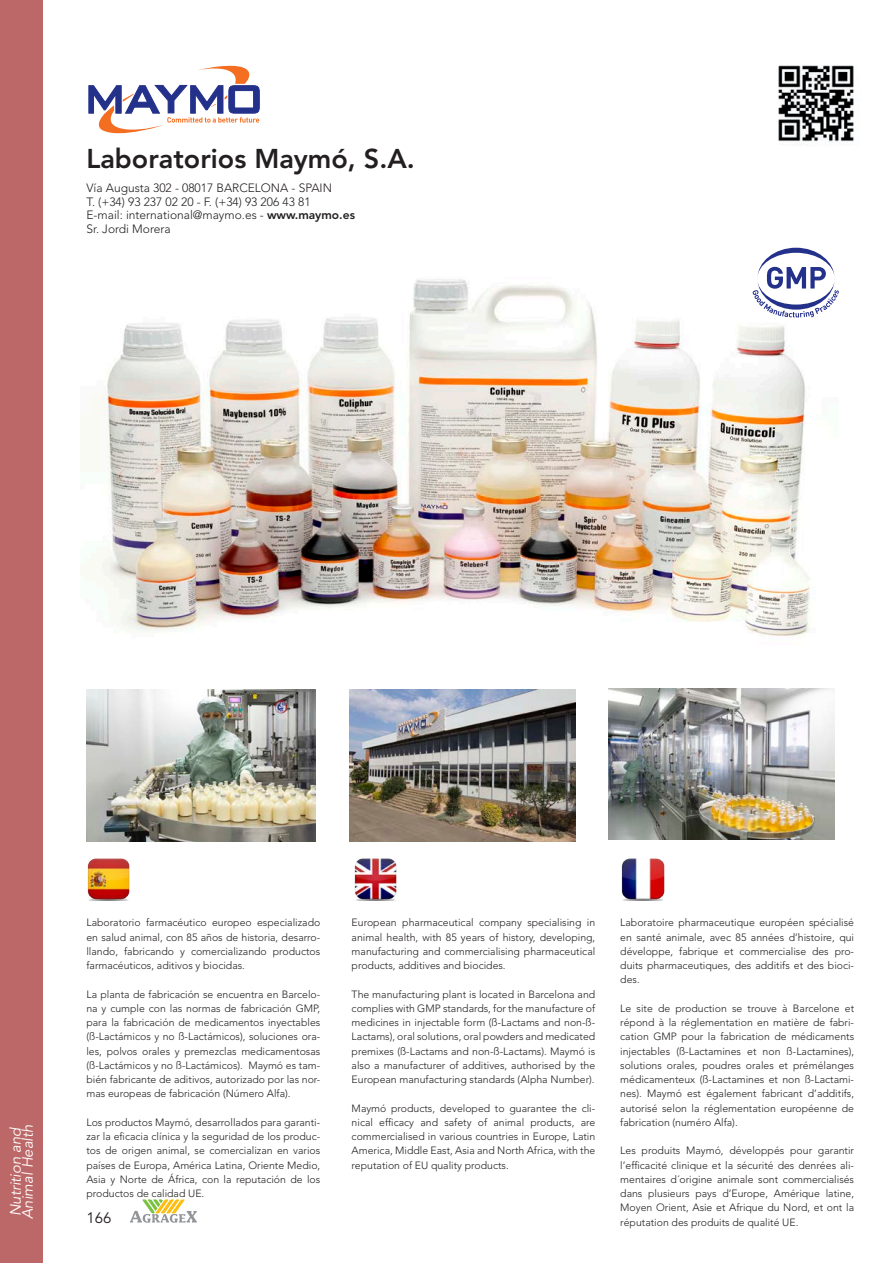
<style>
.page{position:relative;width:893px;height:1263px;background:#fff}
.page>*{position:absolute;margin:0;border:0;box-sizing:border-box;transform-origin:0 0}
.t1{font:800 27px "Avenir";color:#231f20}
.t2{font:italic 15px "Avenir";color:#fff}
.t3{font:15px "Avenir";color:#231f20}
.t4{font:300 12px "Avenir";color:#231f20}
.t5{font:300 10.5px/14.2px "Avenir";color:#231f20;text-align:justify}
.s1{font-weight:800}
</style>
<div class="page">
<svg style="left:130px;top:1199px;width:67px;height:24px"></svg>
<svg style="left:88px;top:65px;width:172px;height:69px"></svg>
<img style="left:778px;top:65px;width:76px;height:80px">
<img style="left:102px;top:279px;width:733px;height:427px">
<img style="left:87px;top:858px;width:43px;height:43px">
<img style="left:354px;top:858px;width:43px;height:43px">
<img style="left:621px;top:858px;width:44px;height:43px">
<img style="left:608px;top:689px;width:227px;height:151px">
<img style="left:86px;top:689px;width:229px;height:152px">
<img style="left:349px;top:689px;width:227px;height:152px">
<svg style="left:753px;top:248px;width:86px;height:69px"></svg>
<div style="left:0;top:0;width:43px;height:1263px;background:#bd6868"></div>
<p class="t1" style="left:86px;top:143px;width:330px">Laboratorios Maymó, S.A.</p>
<p class="t4" style="left:86px;top:181px;width:247px">Vía Augusta 302 - 08017 BARCELONA - SPAIN</p>
<p class="t4" style="left:86px;top:194px;width:226px">T. (+34) 93 237 02 20 - F. (+34) 93 206 43 81</p>
<p class="t4" style="left:86px;top:208px;width:270px">E-mail: international@maymo.es - <span class="s1">www.maymo.es</span></p>
<p class="t4" style="left:86px;top:221px;width:86px">Sr. Jordi Morera</p>
<p class="t2" style="left:7px;top:1216px;width:91px;rotate:-90deg">Nutrition and</p>
<p class="t2" style="left:19px;top:1219px;width:96px;rotate:-90deg">Animal Health</p>
<p class="t5" style="left:86px;top:916px;width:235px">Laboratorio farmacéutico europeo especializado en salud animal, con 85 años de historia, desarro&shy;llando, fabricando y comercializando productos farmacéuticos, aditivos y biocidas.</p>
<p class="t5" style="left:86px;top:987px;width:235px">La planta de fabricación se encuentra en Barcelo&shy;na y cumple con las normas de fabricación GMP, para la fabricación de medicamentos inyectables (ß-Lactámicos y no ß-Lactámicos), soluciones ora&shy;les, polvos orales y premezclas medicamentosas (ß-Lactámicos y no ß-Lactámicos). Maymó es tam&shy;bién fabricante de aditivos, autorizado por las nor&shy;mas europeas de fabricación (Número Alfa).</p>
<p class="t5" style="left:86px;top:1115px;width:235px">Los productos Maymó, desarrollados para garanti&shy;zar la eficacia clínica y la seguridad de los produc&shy;tos de origen animal, se comercializan en varios países de Europa, América Latina, Oriente Medio, Asia y Norte de África, con la reputación de los productos de calidad UE.</p>
<p class="t3" style="left:86px;top:1209px;width:27px">166</p>
<p class="t5" style="left:352px;top:916px;width:245px">European pharmaceutical company specialising in animal health, with 85 years of history, developing, manufacturing and commercialising pharmaceutical products, additives and biocides.</p>
<p class="t5" style="left:352px;top:987px;width:245px">The manufacturing plant is located in Barcelona and complies with GMP standards, for the manufacture of medicines in injectable form (ß-Lactams and non-ß-Lactams), oral solutions, oral powders and medicated premixes (ß-Lactams and non-ß-Lactams). Maymó is also a manufacturer of additives, authorised by the European manufacturing standards (Alpha Number).</p>
<p class="t5" style="left:352px;top:1101px;width:245px">Maymó products, developed to guarantee the cli&shy;nical efficacy and safety of animal products, are commercialised in various countries in Europe, Latin America, Middle East, Asia and North Africa, with the reputation of EU quality products.</p>
<p class="t5" style="left:620px;top:916px;width:235px">Laboratoire pharmaceutique européen spécialisé en santé animale, avec 85 années d’histoire, qui développe, fabrique et commercialise des pro&shy;duits pharmaceutiques, des additifs et des bioci&shy;des.</p>
<p class="t5" style="left:620px;top:1001px;width:235px">Le site de production se trouve à Barcelone et répond à la réglementation en matière de fabri&shy;cation GMP pour la fabrication de médicaments injectables (ß-Lactamines et non ß-Lactamines), solutions orales, poudres orales et prémélanges médicamenteux (ß-Lactamines et non ß-Lactami&shy;nes). Maymó est également fabricant d’additifs, autorisé selon la réglementation européenne de fabrication (numéro Alfa).</p>
<p class="t5" style="left:620px;top:1144px;width:235px">Les produits Maymó, développés pour garantir l’efficacité clinique et la sécurité des denrées ali&shy;mentaires d´origine animale sont commercialisés dans plusieurs pays d’Europe, Amérique latine, Moyen Orient, Asie et Afrique du Nord, et ont la réputation des produits de qualité UE.</p>
</div>
